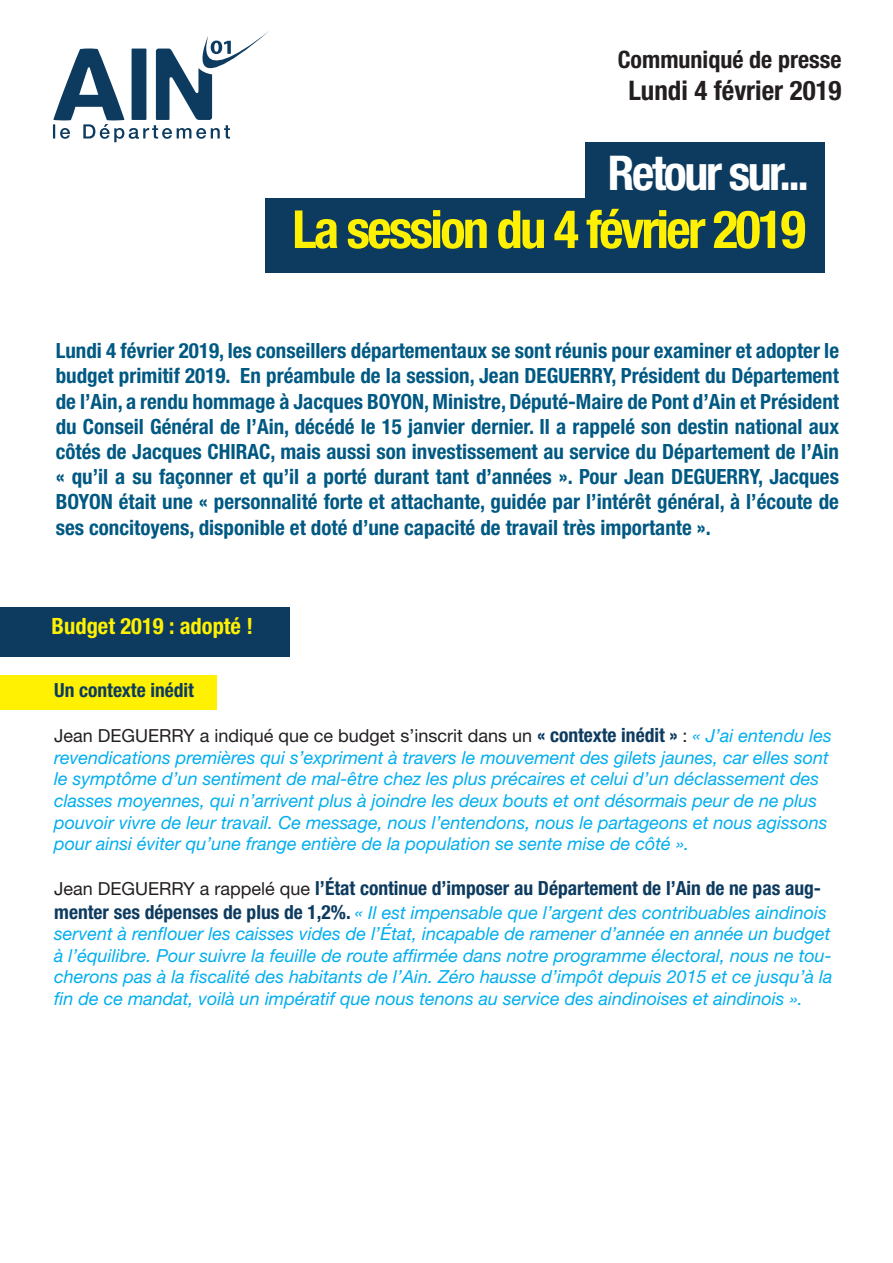
<style>
.page{position:relative;width:893px;height:1263px;background:#fff}
.page>*{position:absolute;margin:0;border:0;box-sizing:border-box;transform-origin:0 0}
.t1{font:700 condensed 52.5px "Helvetica Neue LT Pro";letter-spacing:-.05em;color:#fff101}
.t2{font:700 condensed 48px "Helvetica Neue LT Pro";letter-spacing:-.05em;color:#fff}
.t3{font:700 condensed 27px "Helvetica Neue LT Pro";color:#231f20}
.t4{font:700 condensed 24px "Helvetica Neue LT Pro";color:#231f20}
.t5{font:700 condensed 22.5px "Helvetica Neue LT Pro";color:#fff101}
.t6{font:700 condensed 21px/25.2px "Helvetica Neue LT Pro";color:#005983;text-align:justify}
.t7{font:700 condensed 19.5px "Helvetica Neue LT Pro";color:#0d3b5f}
.t8{font:italic 18px/21.6px "Helvetica Neue LT Pro";color:#00aeef}
.s1{font-style:normal;color:#231f20}
.s2{font-weight:700;font-style:normal;font-stretch:condensed;font-size:19.5px;color:#0d3b5f}
.s3{font-weight:400;font-stretch:normal;font-size:18px;color:#231f20}
</style>
<div class="page">
<svg style="left:53px;top:31px;width:216px;height:111px"></svg>
<div style="left:265px;top:198px;width:559px;height:74px;background:#0d3b5f"></div>
<div style="left:0;top:607px;width:289px;height:49px;background:#0d3b5f"></div>
<div style="left:585px;top:142px;width:239px;height:61px;background:#0d3b5f"></div>
<div style="left:0;top:675px;width:217px;height:34px;background:#fff101"></div>
<p class="t4" style="left:618px;top:45px;width:225px">Communiqué de presse</p>
<p class="t3" style="left:628px;top:74px;width:215px">Lundi 4 février 2019</p>
<p class="t2" style="left:608px;top:144px;width:203px">Retour sur...</p>
<p class="t1" style="left:292px;top:198px;width:515px">La session du 4 février 2019</p>
<p class="t6" style="left:56px;top:338px;width:785px">Lundi 4 février 2019, les conseillers départementaux se sont réunis pour examiner et adopter le budget primitif 2019. En préambule de la session, Jean DEGUERRY, Président du Département de l’Ain, a rendu hommage à Jacques BOYON, Ministre, Député-Maire de Pont d’Ain et Président du Conseil Général de l’Ain, décédé le 15 janvier dernier. Il a rappelé son destin national aux côtés de Jacques CHIRAC, mais aussi son investissement au service du Département de l’Ain « qu’il a su façonner et qu’il a porté durant tant d’années ». Pour Jean DEGUERRY, Jacques BOYON était une « personnalité forte et attachante, guidée par l’intérêt général, à l’écoute de ses concitoyens, disponible et doté d’une capacité de travail très importante ».</p>
<p class="t5" style="left:52px;top:613px;width:203px">Budget 2019 : adopté !</p>
<p class="t7" style="left:54px;top:678px;width:141px">Un contexte inédit</p>
<p class="t8" style="left:54px;top:725px;width:779px"><span class="s1">Jean DEGUERRY a indiqué que ce budget s’inscrit dans un</span> <span class="s2">« contexte inédit »</span> <span class="s1">:</span> « J’ai entendu les revendications premières qui s’expriment à travers le mouvement des gilets jaunes, car elles sont le symptôme d’un sentiment de mal-être chez les plus précaires et celui d’un déclassement des classes moyennes, qui n’arrivent plus à joindre les deux bouts et ont désormais peur de ne plus pouvoir vivre de leur travail. Ce message, nous l’entendons, nous le partageons et nous agissons pour ainsi éviter qu’une frange entière de la population se sente mise de côté ».</p>
<p class="t7" style="left:54px;top:876px;width:768px"><span class="s3">Jean DEGUERRY a rappelé que</span> l’État continue d’imposer au Département de l’Ain de ne pas aug-</p>
<p class="t8" style="left:54px;top:901px;width:780px"><span class="s2">menter ses dépenses de plus de 1,2%.</span> « Il est impensable que l’argent des contribuables aindinois servent à renflouer les caisses vides de l’État, incapable de ramener d’année en année un budget à l’équilibre. Pour suivre la feuille de route affirmée dans notre programme électoral, nous ne tou&shy;cherons pas à la fiscalité des habitants de l’Ain. Zéro hausse d’impôt depuis 2015 et ce jusqu’à la fin de ce mandat, voilà un impératif que nous tenons au service des aindinoises et aindinois ».</p>
</div>
